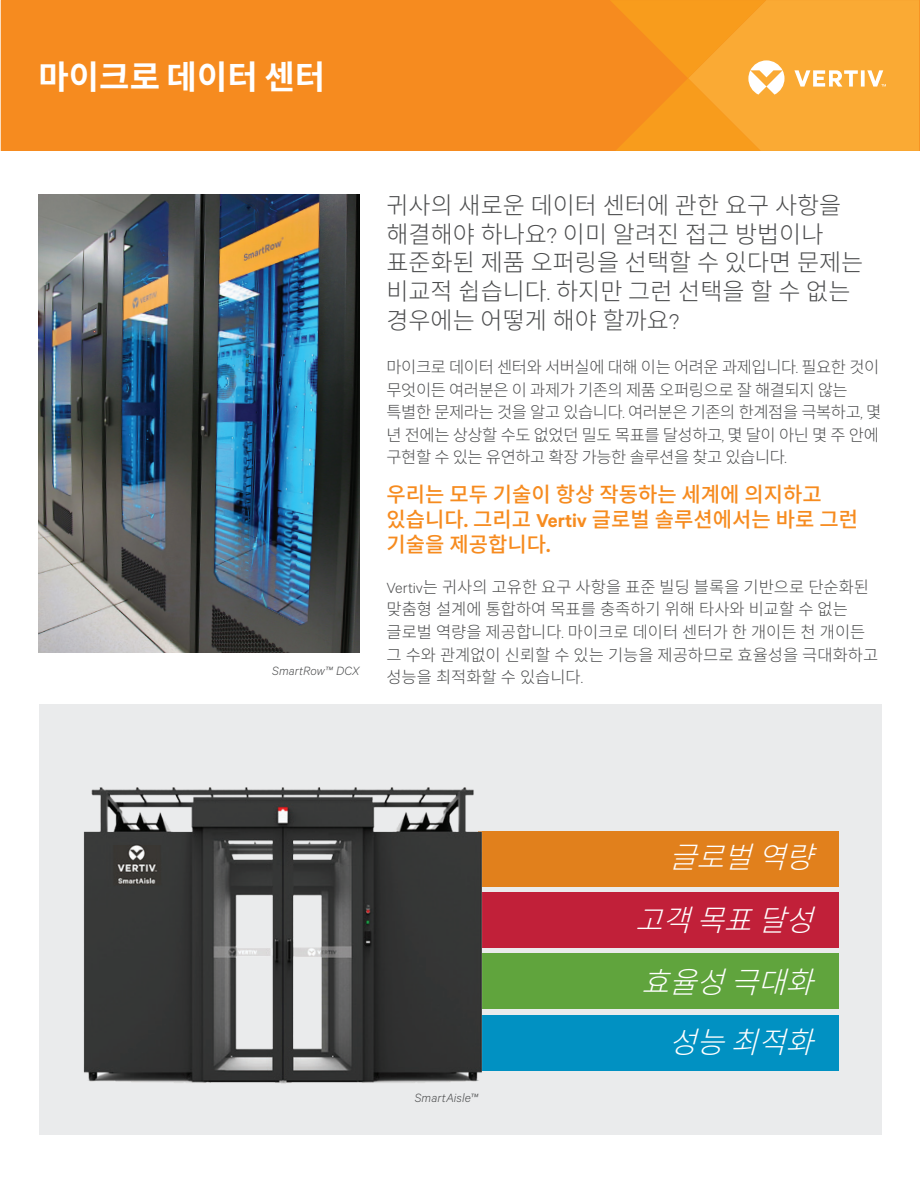
<style>
.page{position:relative;width:920px;height:1196px;background:#fff}
.page>*{position:absolute;margin:0;border:0;box-sizing:border-box;transform-origin:0 0}
.t1{font:700 33px "Noto Sans CJ Kkr";color:#fff}
.t2{font:italic 300 29.85px/61.8px "Noto Sans CJ Kkr";color:#fff;text-align:right}
.t3{font:300 24px/28.8px "Noto Sans CJ Kkr";color:#4b4c4d}
.t4{font:500 21px/25.2px "Noto Sans CJ Kkr";color:#f68b1f}
.t5{font:300 16.5px/22.5px "Noto Sans CJ Kkr";letter-spacing:-.025em;color:#4b4c4d}
.t6{font:300 16.5px/22.5px "Noto Sans CJ Kkr";color:#4b4c4d}
.t7{font:italic 300 13.5px "Calibre";letter-spacing:.005em;color:#4b4c4d}
.s1{font-family:"Calibre"}
.s2{font-family:"Calibre";font-weight:600}
</style>
<div class="page">
<div style="left:1px;top:0;width:608px;height:151px;background:#f68b1f"></div>
<div style="left:39px;top:704px;width:842px;height:430px;background:#eaebec"></div>
<div style="left:478px;top:831px;width:360px;height:55px;background:#e1801c"></div>
<div style="left:478px;top:892px;width:360px;height:55px;background:#c12039"></div>
<div style="left:478px;top:953px;width:360px;height:55px;background:#60a43d"></div>
<div style="left:478px;top:1014px;width:360px;height:56px;background:#0191c2"></div>
<img style="left:39px;top:194px;width:320px;height:458px">
<img style="left:65px;top:787px;width:435px;height:348px">
<svg style="left:609px;top:0;width:311px;height:151px;background:#f9a431"></svg>
<h1 class="t1" style="left:39px;top:58px;width:288px">마이크로 데이터 센터</h1>
<p class="t7" style="left:272px;top:663px;width:89px">SmartRow™ DCX</p>
<h3 class="t3" style="left:386px;top:191px;width:478px">귀사의 새로운 데이터 센터에 관한 요구 사항을 해결해야 하나요<span class="s1">?</span> 이미 알려진 접근 방법이나 표준화된 제품 오퍼링을 선택할 수 있다면 문제는 비교적 쉽습니다<span class="s1">.</span> 하지만 그런 선택을 할 수 없는 경우에는 어떻게 해야 할까요<span class="s1">?</span></h3>
<p class="t5" style="left:386px;top:356px;width:496px">마이크로 데이터 센터와 서버실에 대해 이는 어려운 과제입니다<span class="s1">.</span> 필요한 것이 무엇이든 여러분은 이 과제가 기존의 제품 오퍼링으로 잘 해결되지 않는 특별한 문제라는 것을 알고 있습니다<span class="s1">.</span> 여러분은 기존의 한계점을 극복하고<span class="s1">,</span> 몇 년 전에는 상상할 수도 없었던 밀도 목표를 달성하고<span class="s1">,</span> 몇 달이 아닌 몇 주 안에 구현할 수 있는 유연하고 확장 가능한 솔루션을 찾고 있습니다<span class="s1">.</span></p>
<p class="t4" style="left:386px;top:482px;width:473px">우리는 모두 기술이 항상 작동하는 세계에 의지하고 있습니다<span class="s2">.</span> 그리고 <span class="s2">Vertiv</span> 글로벌 솔루션에서는 바로 그런 기술을 제공합니다<span class="s2">.</span></p>
<p class="t6" style="left:386px;top:576px;width:493px"><span class="s1">Vertiv</span>는 귀사의 고유한 요구 사항을 표준 빌딩 블록을 기반으로 단순화된 맞춤형 설계에 통합하여 목표를 충족하기 위해 타사와 비교할 수 없는 글로벌 역량을 제공합니다<span class="s1">.</span> 마이크로 데이터 센터가 한 개이든 천 개이든 그 수와 관계없이 신뢰할 수 있는 기능을 제공하므로 효율성을 극대화하고 성능을 최적화할 수 있습니다<span class="s1">.</span></p>
<p class="t7" style="left:415px;top:1089px;width:65px">SmartAisle™</p>
<h2 class="t2" style="left:635px;top:826px;width:202px">글로벌역량 고객목표달성 효율성극대화 성능최적화</h2>
</div>
